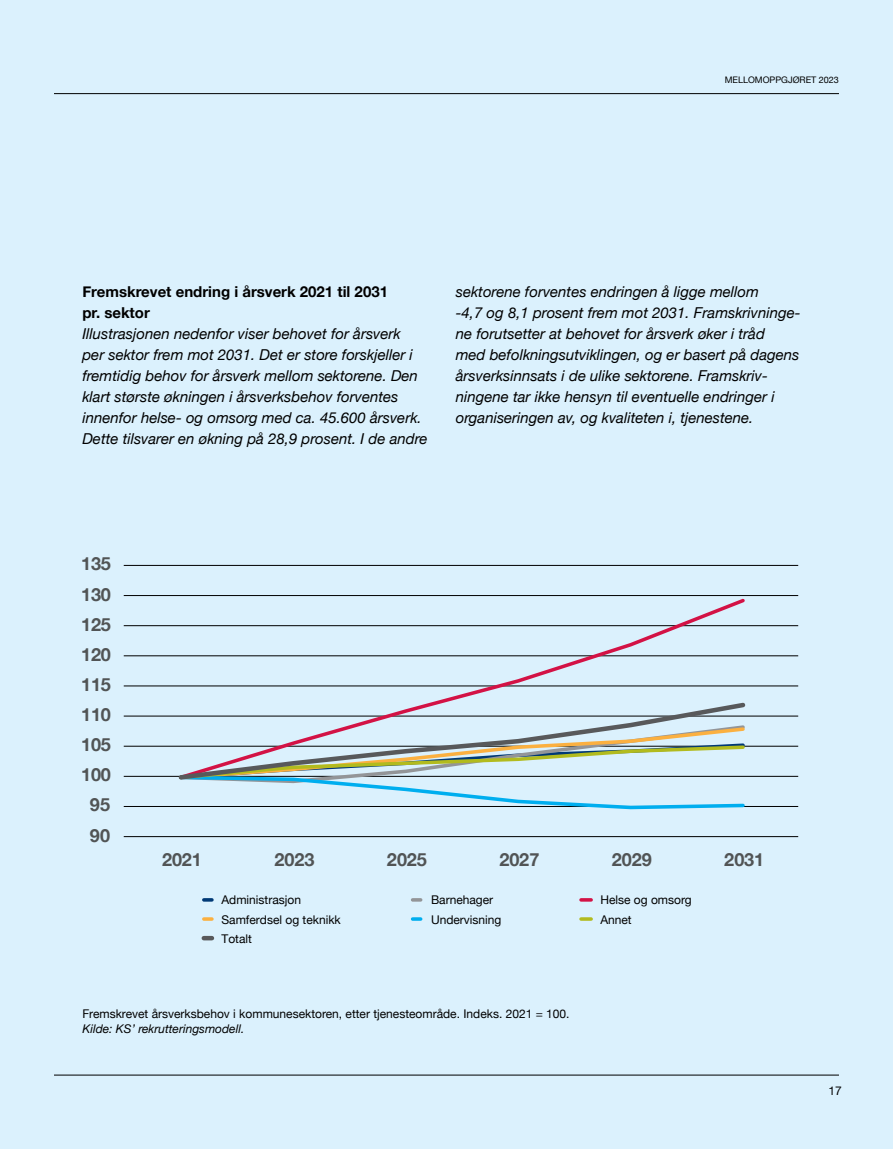
<style>
.page{position:relative;width:893px;height:1149px;background:#fff}
.page>*{position:absolute;margin:0;border:0;box-sizing:border-box;transform-origin:0 0}
.t1{font:700 18px "Helvetica Neue";color:#515455}
.t2{font:italic 15px/21px "Helvetica Neue";color:#000}
.t3{font:700 15px/21px "Helvetica Neue";color:#000}
.t4{font:12px "Helvetica Neue";color:#000}
.t5{font:italic 12px "Helvetica Neue";color:#000}
.t6{font:9px "Helvetica Neue";color:#000}
</style>
<div class="page">
<div style="left:0;top:0;width:893px;height:1148px;background:#dbf1fd"></div>
<hr style="left:54px;top:1074px;width:785px;height:1px;background:#000">
<hr style="left:54px;top:93px;width:785px;height:1px;background:#000">
<hr style="left:124px;top:565px;width:674px;height:1px;background:#000">
<hr style="left:124px;top:595px;width:674px;height:1px;background:#000">
<hr style="left:124px;top:625px;width:674px;height:1px;background:#000">
<hr style="left:124px;top:655px;width:674px;height:1px;background:#000">
<hr style="left:124px;top:685px;width:674px;height:1px;background:#000">
<hr style="left:124px;top:715px;width:674px;height:1px;background:#000">
<hr style="left:124px;top:745px;width:674px;height:1px;background:#000">
<hr style="left:124px;top:775px;width:674px;height:1px;background:#000">
<hr style="left:124px;top:806px;width:674px;height:1px;background:#000">
<hr style="left:124px;top:836px;width:674px;height:1px;background:#000">
<svg style="left:177px;top:595px;width:571px;height:104px"></svg>
<svg style="left:264px;top:782px;width:481px;height:28px"></svg>
<svg style="left:176px;top:699px;width:572px;height:83px"></svg>
<svg style="left:204px;top:898px;width:8px;height:3px"></svg>
<svg style="left:413px;top:898px;width:8px;height:3px"></svg>
<svg style="left:581px;top:898px;width:10px;height:3px"></svg>
<svg style="left:204px;top:917px;width:8px;height:3px"></svg>
<svg style="left:413px;top:917px;width:8px;height:3px"></svg>
<svg style="left:581px;top:917px;width:10px;height:3px"></svg>
<div style="left:204px;top:935px;width:8px;height:5px;background:#58595b"></div>
<p class="t6" style="left:725px;top:74px;width:116px">MELLOMOPPGJØRET 2023</p>
<p class="t3" style="left:82px;top:282px;width:307px">Fremskrevet endring i årsverk 2021 til 2031 pr. sektor</p>
<p class="t2" style="left:82px;top:324px;width:347px">Illustrasjonen nedenfor viser behovet for årsverk<br>per sektor frem mot 2031. Det er store forskjeller i fremtidig behov for årsverk mellom sektorene. Den klart største økningen i årsverksbehov forventes innenfor helse- og omsorg med ca. 45.600 årsverk.<br>Dette tilsvarer en økning på 28,9 prosent. I de andre</p>
<p class="t2" style="left:456px;top:282px;width:346px">sektorene forventes endringen å ligge mellom<br>-4,7 og 8,1 prosent frem mot 2031. Framskrivninge&shy;ne forutsetter at behovet for årsverk øker i tråd<br>med befolkningsutviklingen, og er basert på dagens årsverksinnsats i de ulike sektorene. Framskriv&shy;ningene tar ikke hensyn til eventuelle endringer i organiseringen av, og kvaliteten i, tjenestene.</p>
<p class="t1" style="left:81px;top:549px;width:31px">135</p>
<p class="t1" style="left:81px;top:579px;width:31px">130</p>
<p class="t1" style="left:81px;top:610px;width:31px">125</p>
<p class="t1" style="left:81px;top:640px;width:31px">120</p>
<p class="t1" style="left:81px;top:670px;width:31px">115</p>
<p class="t1" style="left:81px;top:700px;width:31px">110</p>
<p class="t1" style="left:81px;top:730px;width:31px">105</p>
<p class="t1" style="left:81px;top:760px;width:31px">100</p>
<p class="t1" style="left:90px;top:790px;width:22px">95</p>
<p class="t1" style="left:90px;top:820px;width:22px">90</p>
<p class="t1" style="left:162px;top:844px;width:41px">2021</p>
<p class="t1" style="left:275px;top:844px;width:41px">2023</p>
<p class="t1" style="left:387px;top:844px;width:41px">2025</p>
<p class="t1" style="left:499px;top:844px;width:41px">2027</p>
<p class="t1" style="left:612px;top:844px;width:41px">2029</p>
<p class="t1" style="left:724px;top:844px;width:41px">2031</p>
<p class="t4" style="left:221px;top:891px;width:81px">Administrasjon</p>
<p class="t4" style="left:431px;top:891px;width:64px">Barnehager</p>
<p class="t4" style="left:600px;top:891px;width:93px">Helse og omsorg</p>
<p class="t4" style="left:221px;top:910px;width:121px">Samferdsel og teknikk</p>
<p class="t4" style="left:431px;top:910px;width:72px">Undervisning</p>
<p class="t4" style="left:600px;top:910px;width:33px">Annet</p>
<p class="t4" style="left:221px;top:929px;width:32px">Totalt</p>
<p class="t4" style="left:82px;top:1005px;width:489px">Fremskrevet årsverksbehov i kommunesektoren, etter tjenesteområde. Indeks. 2021 = 100.</p>
<p class="t5" style="left:82px;top:1019px;width:164px">Kilde: KS’ rekrutteringsmodell.</p>
<p class="t4" style="left:829px;top:1081px;width:15px">17</p>
</div>
